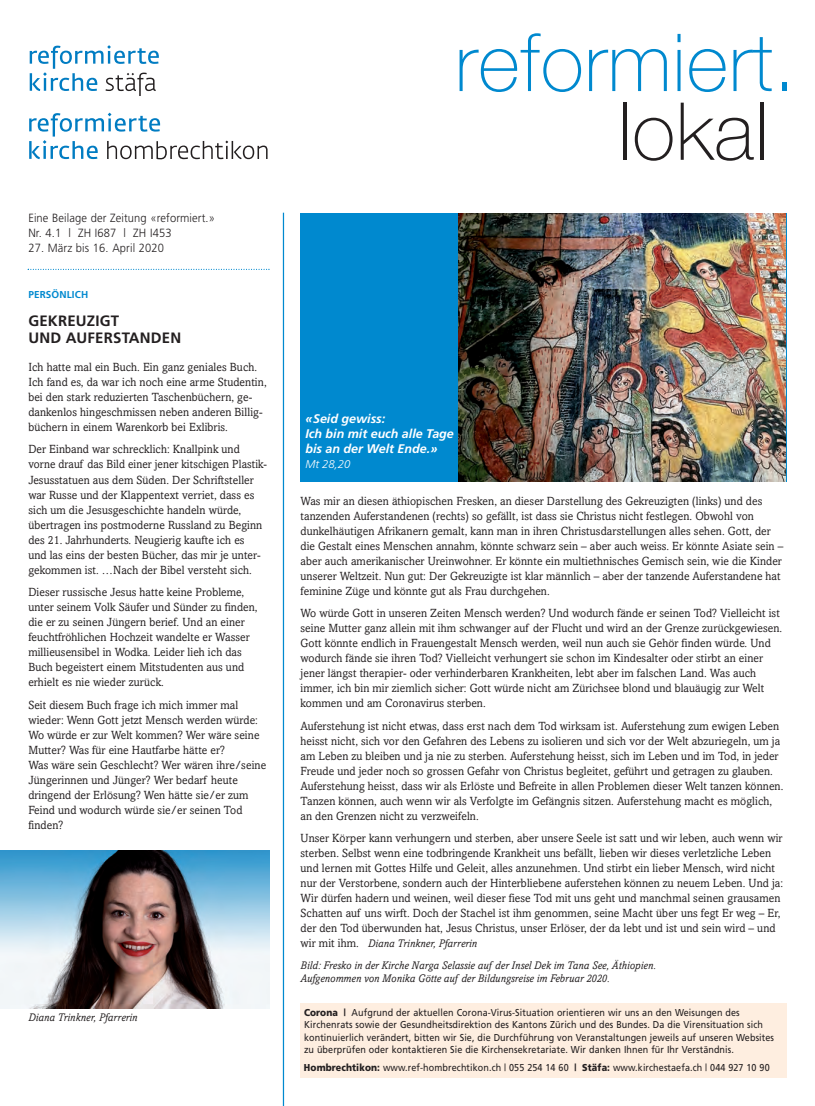
<style>
.page{position:relative;width:815px;height:1106px;background:#fff}
.page>*{position:absolute;margin:0;border:0;box-sizing:border-box;transform-origin:0 0}
.t1{font:100 80px "Helvetica Neue";letter-spacing:.01em;color:#0089cf}
.t2{font:100 80px "Helvetica Neue";letter-spacing:.01em;color:#231f20}
.t3{font:700 15px/17.5px "Frutiger";letter-spacing:.01em;color:#231f20}
.t4{font:italic 700 12.5px/15px "Frutiger";color:#fff}
.t5{font:11.88px/15px "Amasis";letter-spacing:.01em;color:#231f20;scale:.94 1}
.t6{font:300 11.88px/15px "Frutiger";letter-spacing:.01em;color:#231f20;scale:.94 1}
.t7{font:italic 11.25px/21.2px "Amasis";letter-spacing:.01em;color:#231f20;scale:.94 1}
.t8{font:italic 300 11.25px "Frutiger";color:#fff}
.t9{font:10px/12.5px "Frutiger";letter-spacing:.01em;color:#231f20;scale:.9 1}
.t10{font:700 10px "Frutiger";letter-spacing:.01em;color:#0089cf}
.s1{font-style:normal;font-size:11.88px}
.s2{font-weight:900}
</style>
<div class="page">
<svg style="left:30px;top:45px;width:129px;height:51px"></svg>
<hr style="left:283px;top:213px;width:1px;height:893px;background:#0089cf">
<svg style="left:29px;top:113px;width:239px;height:46px"></svg>
<svg style="left:28px;top:269px;width:242px;height:1px"></svg>
<img style="left:0;top:850px;width:269px;height:158px">
<div style="left:301px;top:213px;width:486px;height:268px;background:#0089cf"></div>
<img style="left:458px;top:213px;width:328px;height:268px">
<div style="left:301px;top:1003px;width:486px;height:74px;background:#feeee0"></div>
<p class="t6" style="left:28px;top:211px;width:200px">Eine Beilage der Zeitung «reformiert.»<br>Nr. 4.1 l ZH I687 l ZH I453</p>
<p class="t6" style="left:28px;top:241px;width:146px">27. März bis 16. April 2020</p>
<p class="t10" style="left:28px;top:291px;width:61px">PERSÖNLICH</p>
<p class="t3" style="left:28px;top:313px;width:154px">GEKREUZIGT<br>UND AUFERSTANDEN</p>
<p class="t5" style="left:28px;top:360px;width:255px">Ich hatte mal ein Buch. Ein ganz geniales Buch.<br>Ich fand es, da war ich noch eine arme Studentin, bei den stark reduzierten Taschenbüchern, ge&shy;dankenlos hingeschmissen neben anderen Billig&shy;büchern in einem Warenkorb bei Exlibris.</p>
<p class="t5" style="left:28px;top:443px;width:256px">Der Einband war schrecklich: Knallpink und vorne drauf das Bild einer jener kitschigen Plastik-Jesusstatuen aus dem Süden. Der Schriftsteller war Russe und der Klappentext verriet, dass es sich um die Jesusgeschichte handeln würde, übertragen ins postmoderne Russland zu Beginn des 21. Jahrhunderts. Neugierig kaufte ich es<br>und las eins der besten Bücher, das mir je unter&shy;gekommen ist. …Nach der Bibel versteht sich.</p>
<p class="t5" style="left:28px;top:585px;width:245px">Dieser russische Jesus hatte keine Probleme, unter seinem Volk Säufer und Sünder zu finden, die er zu seinen Jüngern berief. Und an einer feuchtfröhlichen Hochzeit wandelte er Wasser millieusensibel in Wodka. Leider lieh ich das Buch begeistert einem Mitstudenten aus und erhielt es nie wieder zurück.</p>
<p class="t5" style="left:28px;top:698px;width:255px">Seit diesem Buch frage ich mich immer mal wieder: Wenn Gott jetzt Mensch werden würde:<br>Wo würde er zur Welt kommen? Wer wäre seine Mutter? Was für eine Hautfarbe hätte er?<br>Was wäre sein Geschlecht? Wer wären ihre/seine Jüngerinnen und Jünger? Wer bedarf heute dringend der Erlösung? Wen hätte sie/er zum Feind und wodurch würde sie/er seinen Tod finden?</p>
<h1 class="t1" style="left:455px;top:34px;width:342px">reformiert.</h1>
<h1 class="t2" style="left:618px;top:103px;width:152px">lokal</h1>
<p class="t4" style="left:305px;top:412px;width:150px">«Seid gewiss:<br>Ich bin mit euch alle Tage bis an der Welt Ende.»</p>
<p class="t8" style="left:305px;top:459px;width:47px">Mt 28,20</p>
<p class="t5" style="left:301px;top:494px;width:515px">Was mir an diesen äthiopischen Fresken, an dieser Darstellung des Gekreuzigten (links) und des tanzenden Auferstandenen (rechts) so gefällt, ist dass sie Christus nicht festlegen. Obwohl von dunkelhäutigen Afrikanern gemalt, kann man in ihren Christusdarstellungen alles sehen. Gott, der die Gestalt eines Menschen annahm, könnte schwarz sein – aber auch weiss. Er könnte Asiate sein – aber auch amerikanischer Ureinwohner. Er könnte ein multiethnisches Gemisch sein, wie die Kinder unserer Weltzeit. Nun gut: Der Gekreuzigte ist klar männlich – aber der tanzende Auferstandene hat feminine Züge und könnte gut als Frau durchgehen.</p>
<p class="t5" style="left:301px;top:607px;width:514px">Wo würde Gott in unseren Zeiten Mensch werden? Und wodurch fände er seinen Tod? Vielleicht ist seine Mutter ganz allein mit ihm schwanger auf der Flucht und wird an der Grenze zurückgewiesen.<br>Gott könnte endlich in Frauengestalt Mensch werden, weil nun auch sie Gehör finden würde. Und wodurch fände sie ihren Tod? Vielleicht verhungert sie schon im Kindesalter oder stirbt an einer jener längst therapier- oder verhinderbaren Krankheiten, lebt aber im falschen Land. Was auch immer, ich bin mir ziemlich sicher: Gott würde nicht am Zürichsee blond und blauäugig zur Welt kommen und am Coronavirus sterben.</p>
<p class="t5" style="left:301px;top:719px;width:515px">Auferstehung ist nicht etwas, dass erst nach dem Tod wirksam ist. Auferstehung zum ewigen Leben heisst nicht, sich vor den Gefahren des Lebens zu isolieren und sich vor der Welt abzuriegeln, um ja am Leben zu bleiben und ja nie zu sterben. Auferstehung heisst, sich im Leben und im Tod, in jeder Freude und jeder noch so grossen Gefahr von Christus begleitet, geführt und getragen zu glauben.<br>Auferstehung heisst, dass wir als Erlöste und Befreite in allen Problemen dieser Welt tanzen können.<br>Tanzen können, auch wenn wir als Verfolgte im Gefängnis sitzen. Auferstehung macht es möglich, an den Grenzen nicht zu verzweifeln.</p>
<p class="t5" style="left:301px;top:832px;width:515px">Unser Körper kann verhungern und sterben, aber unsere Seele ist satt und wir leben, auch wenn wir sterben. Selbst wenn eine todbringende Krankheit uns befällt, lieben wir dieses verletzliche Leben und lernen mit Gottes Hilfe und Geleit, alles anzunehmen. Und stirbt ein lieber Mensch, wird nicht nur der Verstorbene, sondern auch der Hinterbliebene auferstehen können zu neuem Leben. Und ja:<br>Wir dürfen hadern und weinen, weil dieser fiese Tod mit uns geht und manchmal seinen grausamen Schatten auf uns wirft. Doch der Stachel ist ihm genommen, seine Macht über uns fegt Er weg – Er, der den Tod überwunden hat, Jesus Christus, unser Erlöser, der da lebt und ist und sein wird – und</p>
<p class="t7" style="left:301px;top:934px;width:380px"><span class="s1">wir mit ihm.</span> Diana Trinkner, Pfarrerin<br>Bild: Fresko in der Kirche Narga Selassie auf der Insel Dek im Tana See, Äthiopien.</p>
<p class="t7" style="left:301px;top:969px;width:330px">Aufgenommen von Monika Götte auf der Bildungsreise im Februar 2020.</p>
<p class="t7" style="left:28px;top:1007px;width:118px">Diana Trinkner, Pfarrerin</p>
<p class="t9" style="left:304px;top:1006px;width:524px"><span class="s2">Corona |</span> Aufgrund der aktuellen Corona-Virus-Situation orientieren wir uns an den Weisungen des Kirchenrats sowie der Gesundheitsdirektion des Kantons Zürich und des Bundes. Da die Virensituation sich kontinuierlich verändert, bitten wir Sie, die Durchführung von Veranstaltungen jeweils auf unseren Websites zu überprüfen oder kontaktieren Sie die Kirchensekretariate. Wir danken Ihnen für Ihr Verständnis.</p>
<p class="t9" style="left:304px;top:1061px;width:519px"><span class="s2">Hombrechtikon:</span> www.ref-hombrechtikon.ch | 055 254 14 60 <span class="s2">| Stäfa:</span> www.kirchestaefa.ch | 044 927 10 90</p>
</div>
